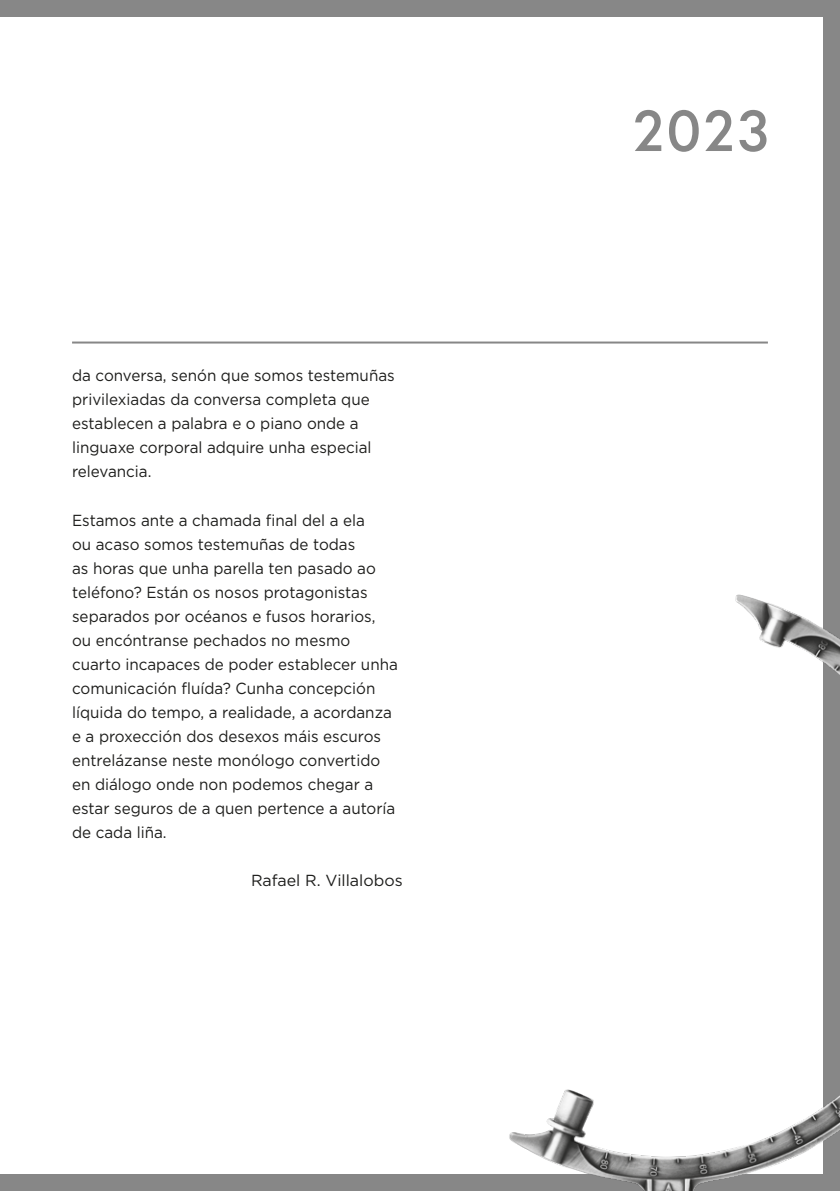
<style>
.page{position:relative;width:840px;height:1191px;background:#fff}
.page>*{position:absolute;margin:0;border:0;box-sizing:border-box;transform-origin:0 0}
.t1{font:600 57.6px "Raptor V2 Premium";color:#878787}
.t2{font:16px/24px "Gotham";color:#1d1d1b;scale:.95 1}
.t3{font:16px "Gotham";color:#1d1d1b}
</style>
<div class="page">
<div style="left:0;top:0;width:839px;height:1191px;background:#878787"></div>
<div style="left:0;top:17px;width:822px;height:1157px;background:#fff"></div>
<hr style="left:72px;top:341px;width:695px;height:2px;background:#878787">
<img style="left:509px;top:577px;width:330px;height:614px">
<p class="t2" style="left:72px;top:363px;width:341px">da conversa, senón que somos testemuñas privilexiadas da conversa completa que establecen a palabra e o piano onde a linguaxe corporal adquire unha especial relevancia.</p>
<p class="t2" style="left:72px;top:507px;width:344px">Estamos ante a chamada final del a ela<br>ou acaso somos testemuñas de todas<br>as horas que unha parella ten pasado ao teléfono? Están os nosos protagonistas separados por océanos e fusos horarios, ou encóntranse pechados no mesmo cuarto incapaces de poder establecer unha comunicación fluída? Cunha concepción líquida do tempo, a realidade, a acordanza e a proxección dos desexos máis escuros entrelázanse neste monólogo convertido en diálogo onde non podemos chegar a estar seguros de a quen pertence a autoría de cada liña.</p>
<p class="t3" style="left:251px;top:869px;width:153px">Rafael R. Villalobos</p>
<h1 class="t1" style="left:632px;top:89px;width:138px">2023</h1>
</div>
